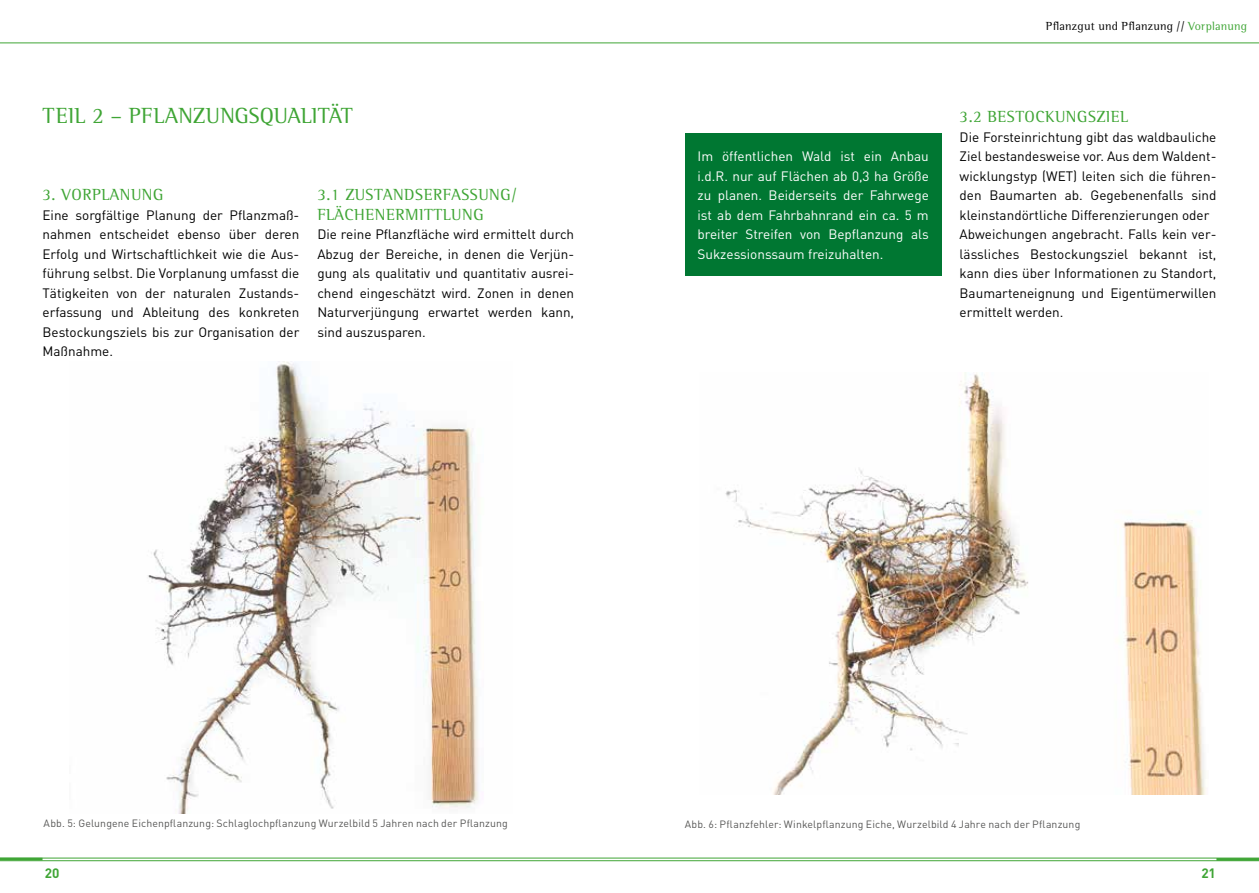
<style>
.page{position:relative;width:1259px;height:893px;background:#fff}
.page>*{position:absolute;margin:0;border:0;box-sizing:border-box;transform-origin:0 0}
.t1{font:22.5px "Rotis Semi Serif";letter-spacing:.005em;color:#3fa535}
.t2{font:16.5px/19.5px "Rotis Semi Serif";letter-spacing:.03em;color:#3fa535}
.t3{font:13.5px/19.5px "DIN";color:#000;text-align:justify}
.t4{font:13.5px/19.5px "DIN";color:#fff;text-align:justify}
.t5{font:700 13.5px "DINOT";color:#3fa535}
.t6{font:12px "Rotis Semi Serif";letter-spacing:.015em;color:#000}
.t7{font:10.5px "DIN";letter-spacing:.01em;color:#575756}
.s1{color:#3fa535}
</style>
<div class="page">
<hr style="left:0;top:858px;width:1259px;height:1px;background:#3fa535">
<hr style="left:0;top:860px;width:1259px;height:1px;background:#3fa535">
<svg style="left:0;top:858px;width:43px;height:2px"></svg>
<svg style="left:1216px;top:858px;width:43px;height:3px"></svg>
<hr style="left:0;top:43px;width:1259px;height:1px;background:#3fa535">
<div style="left:685px;top:133px;width:256px;height:143px;background:#007732"></div>
<img style="left:148px;top:361px;width:330px;height:452px">
<img style="left:725px;top:372px;width:481px;height:422px">
<h1 class="t1" style="left:43px;top:103px;width:312px">TEIL 2 – PFLANZUNGSQUALITÄT</h1>
<p class="t2" style="left:43px;top:185px;width:122px">3. VORPLANUNG</p>
<p class="t3" style="left:43px;top:205px;width:258px">Eine sorgfältige Planung der Pflanzmaß&shy;nahmen entscheidet ebenso über deren Erfolg und Wirtschaftlichkeit wie die Aus&shy;führung selbst. Die Vorplanung umfasst die Tätigkeiten von der naturalen Zustands&shy;erfassung und Ableitung des konkreten Bestockungsziels bis zur Organisation der Maßnahme.</p>
<p class="t2" style="left:317px;top:185px;width:201px">3.1 ZUSTANDSERFASSUNG/<br>FLÄCHENERMITTLUNG</p>
<p class="t3" style="left:317px;top:224px;width:258px">Die reine Pflanzfläche wird ermittelt durch Abzug der Bereiche, in denen die Verjün&shy;gung als qualitativ und quantitativ ausrei&shy;chend eingeschätzt wird. Zonen in denen Naturverjüngung erwartet werden kann, sind auszusparen.</p>
<p class="t4" style="left:697px;top:146px;width:233px">Im öffentlichen Wald ist ein Anbau i.d.R. nur auf Flächen ab 0,3 ha Größe zu planen. Beiderseits der Fahrwege ist ab dem Fahrbahnrand ein ca. 5 m breiter Streifen von Bepflanzung als Sukzessionssaum freizuhalten.</p>
<p class="t6" style="left:1045px;top:19px;width:203px">Pflanzgut und Pflanzung // <span class="s1">Vorplanung</span></p>
<p class="t2" style="left:959px;top:107px;width:170px">3.2 BESTOCKUNGSZIEL</p>
<p class="t3" style="left:959px;top:127px;width:258px;text-align:left">Die Forsteinrichtung gibt das waldbauliche Ziel bestandesweise vor. Aus dem Waldent&shy;wicklungstyp (WET) leiten sich die führen&shy;den Baumarten ab. Gegebenenfalls sind kleinstandörtliche Differenzierungen oder Abweichungen angebracht. Falls kein ver&shy;lässliches Bestockungsziel bekannt ist, kann dies über Informationen zu Standort, Baumarteneignung und Eigentümerwillen ermittelt werden.</p>
<p class="t7" style="left:44px;top:817px;width:466px">Abb. 5: Gelungene Eichenpflanzung: Schlaglochpflanzung Wurzelbild 5 Jahren nach der Pflanzung</p>
<p class="t7" style="left:685px;top:818px;width:397px">Abb. 6: Pflanzfehler: Winkelpflanzung Eiche, Wurzelbild 4 Jahre nach der Pflanzung</p>
<p class="t5" style="left:45px;top:864px;width:16px">20</p>
<p class="t5" style="left:1201px;top:864px;width:16px">21</p>
</div>
